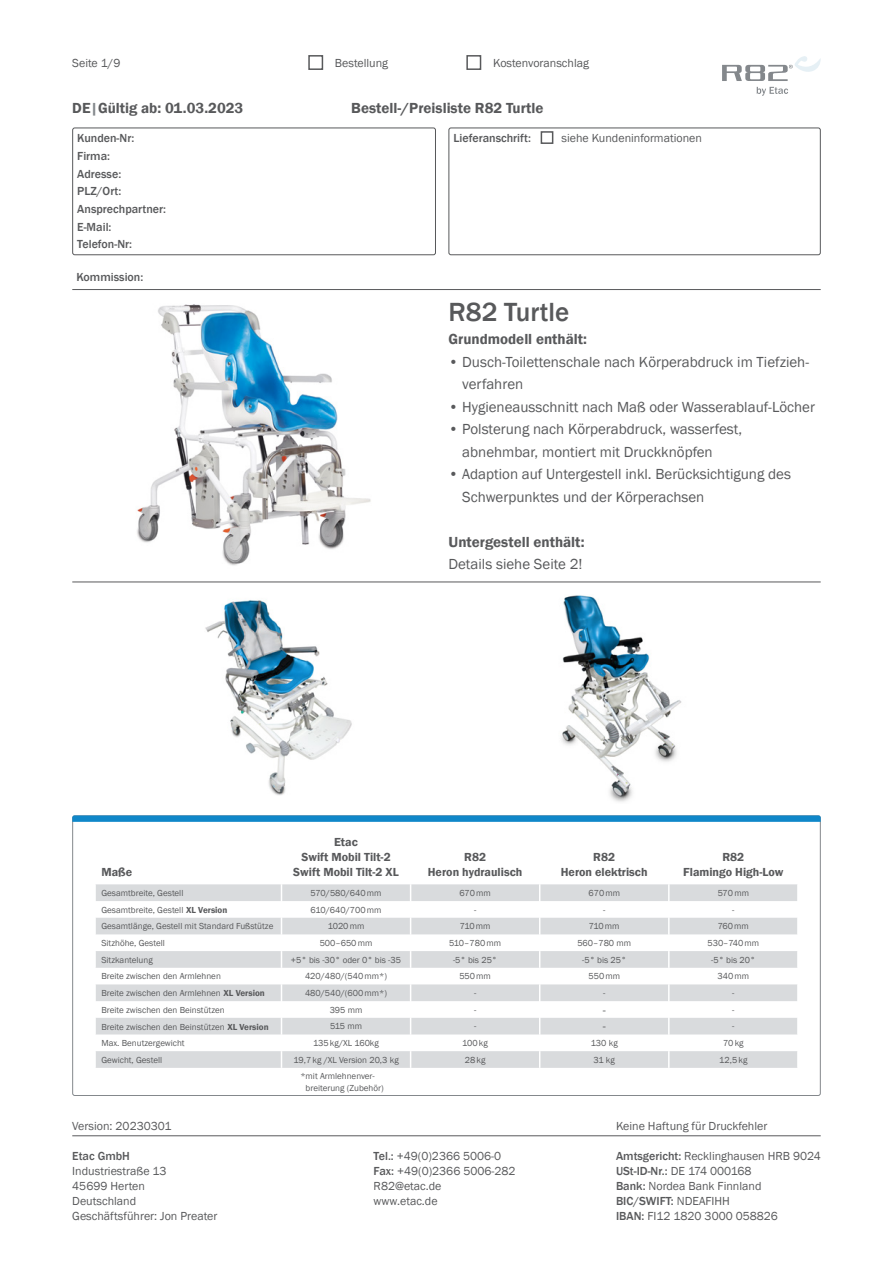
<style>
.page{position:relative;width:893px;height:1263px;background:#fff}
.page>*{position:absolute;margin:0;border:0;box-sizing:border-box;transform-origin:0 0}
.t1{font:500 27px "Franklin Gothic";color:#58595b}
.t2{font:15px/22.5px "Franklin Gothic";color:#58595b}
.t3{font:600 15px "Franklin Gothic";color:#58595b}
.t4{font:12px/15px "Franklin Gothic";color:#58595b}
.t5{font:500 12px/17.7px "Franklin Gothic";color:#58595b}
.t6{font:600 12px/15px "Franklin Gothic";color:#58595b;text-align:center}
.t7{font:9px/12px "Franklin Gothic";color:#58595b}
.s1{color:#84888c}
.s2{font-weight:600}
.s3{font-weight:500}
</style>
<div class="page">
<div style="left:72px;top:128px;width:364px;height:127px;border:1px solid #58595b;border-radius:2px"></div>
<div style="left:448px;top:128px;width:373px;height:127px;border:1px solid #58595b;border-radius:2px"></div>
<hr style="left:72px;top:289px;width:749px;height:1px;background:#58595b">
<img style="left:137px;top:304px;width:234px;height:262px">
<div style="left:308px;top:55px;width:15px;height:15px;border:2px solid #58595b"></div>
<div style="left:466px;top:55px;width:15px;height:15px;border:2px solid #58595b"></div>
<div style="left:541px;top:131px;width:12px;height:13px;border:2px solid #58595b"></div>
<svg style="left:722px;top:56px;width:99px;height:25px"></svg>
<svg style="left:757px;top:87px;width:31px;height:9px"></svg>
<img style="left:205px;top:600px;width:147px;height:195px">
<img style="left:561px;top:595px;width:121px;height:207px">
<hr style="left:72px;top:1135px;width:749px;height:1px;background:#58595b">
<hr style="left:72px;top:582px;width:749px;height:1px;background:#58595b">
<svg style="left:96px;top:884px;width:701px;height:184px;fill:#d9dbdd"></svg>
<svg style="left:281px;top:884px;width:1px;height:184px"></svg>
<svg style="left:410px;top:884px;width:1px;height:184px"></svg>
<svg style="left:539px;top:884px;width:1px;height:184px"></svg>
<svg style="left:668px;top:884px;width:2px;height:184px"></svg>
<svg style="left:72px;top:815px;width:749px;height:7px;background:#1e8cc8"></svg>
<h3 class="t4" style="left:72px;top:55px;width:50px">Seite 1/9</h3>
<h3 class="t4" style="left:335px;top:55px;width:55px">Bestellung</h3>
<h3 class="t4" style="left:493px;top:55px;width:97px">Kostenvoranschlag</h3>
<h2 class="t3" style="left:72px;top:99px;width:173px">DE<span class="s1">|</span>Gültig ab: 01.03.2023</h2>
<h2 class="t3" style="left:351px;top:99px;width:194px">Bestell-/Preisliste R82 Turtle</h2>
<h3 class="t5" style="left:77px;top:130px;width:90px">Kunden-Nr:<br>Firma:<br>Adresse:<br>PLZ/Ort:<br>Ansprechpartner:<br>E-Mail:<br>Telefon-Nr:</h3>
<h3 class="t5" style="left:453px;top:130px;width:79px">Lieferanschrift:</h3>
<h3 class="t4" style="left:561px;top:131px;width:142px">siehe Kundeninformationen</h3>
<h3 class="t5" style="left:77px;top:268px;width:68px">Kommission:</h3>
<h3 class="t6" style="left:101px;top:864px;width:32px">Maße</h3>
<h1 class="t1" style="left:448px;top:296px;width:122px">R82 Turtle</h1>
<h2 class="t3" style="left:448px;top:330px;width:140px">Grundmodell enthält:</h2>
<h2 class="t2" style="left:462px;top:351px;width:348px;text-indent:-14px">• Dusch-Toilettenschale nach Körperabdruck im Tiefzieh&shy;verfahren</h2>
<h2 class="t2" style="left:448px;top:396px;width:368px">• Hygieneausschnitt nach Maß oder Wasserablauf-Löcher</h2>
<h2 class="t2" style="left:462px;top:418px;width:281px;text-indent:-14px">• Polsterung nach Körperabdruck, wasserfest, abnehmbar, montiert mit Druckknöpfen</h2>
<h2 class="t2" style="left:462px;top:463px;width:330px;text-indent:-14px">• Adaption auf Untergestell inkl. Berücksichtigung des<br>Schwerpunktes und der Körperachsen</h2>
<h2 class="t3" style="left:448px;top:532px;width:138px">Untergestell enthält:</h2>
<h2 class="t2" style="left:448px;top:553px;width:135px">Details siehe Seite 2!</h2>
<h3 class="t6" style="left:293px;top:834px;width:107px">Etac<br>Swift Mobil Tilt-2<br>Swift Mobil Tilt-2 XL</h3>
<h3 class="t6" style="left:428px;top:849px;width:96px">R82<br>Heron hydraulisch</h3>
<h3 class="t6" style="left:561px;top:849px;width:88px">R82<br>Heron elektrisch</h3>
<h3 class="t6" style="left:683px;top:849px;width:102px">R82<br>Flamingo High-Low</h3>
<p class="t7" style="left:101px;top:887px;width:84px">Gesamtbreite, Gestell</p>
<p class="t7" style="left:310px;top:887px;width:73px">570/580/640mm</p>
<p class="t7" style="left:459px;top:887px;width:33px">670mm</p>
<p class="t7" style="left:588px;top:887px;width:33px">670mm</p>
<p class="t7" style="left:718px;top:887px;width:33px">570mm</p>
<p class="t7" style="left:101px;top:904px;width:127px">Gesamtbreite, Gestell <span class="s2">XL Version</span></p>
<p class="t7" style="left:311px;top:904px;width:72px">610/640/700mm</p>
<p class="t7" style="left:474px;top:904px;width:4px">-</p>
<p class="t7" style="left:603px;top:904px;width:4px">-</p>
<p class="t7" style="left:732px;top:904px;width:4px">-</p>
<p class="t7" style="left:101px;top:920px;width:174px">Gesamtlänge, Gestell mit Standard Fußstütze</p>
<p class="t7" style="left:328px;top:920px;width:38px">1020mm</p>
<p class="t7" style="left:460px;top:920px;width:32px">710mm</p>
<p class="t7" style="left:589px;top:920px;width:32px">710mm</p>
<p class="t7" style="left:718px;top:920px;width:32px">760mm</p>
<p class="t7" style="left:101px;top:937px;width:65px">Sitzhöhe, Gestell</p>
<p class="t7" style="left:320px;top:937px;width:54px">500–650mm</p>
<p class="t7" style="left:449px;top:937px;width:53px">510–780mm</p>
<p class="t7" style="left:577px;top:937px;width:55px">560–780 mm</p>
<p class="t7" style="left:707px;top:937px;width:53px">530–740mm</p>
<p class="t7" style="left:101px;top:954px;width:53px">Sitzkantelung</p>
<p class="t7" style="left:291px;top:954px;width:112px">+5° bis -30° oder 0° bis -35</p>
<p class="t7" style="left:453px;top:954px;width:46px">-5° bis 25°</p>
<p class="t7" style="left:582px;top:954px;width:46px">-5° bis 25°</p>
<p class="t7" style="left:711px;top:954px;width:46px">-5° bis 20°</p>
<p class="t7" style="left:101px;top:970px;width:121px">Breite zwischen den Armlehnen</p>
<p class="t7" style="left:305px;top:970px;width:83px">420/480/(540mm*)</p>
<p class="t7" style="left:459px;top:970px;width:33px">550mm</p>
<p class="t7" style="left:588px;top:970px;width:33px">550mm</p>
<p class="t7" style="left:717px;top:970px;width:33px">340mm</p>
<p class="t7" style="left:101px;top:988px;width:165px">Breite zwischen den Armlehnen <span class="s2">XL Version</span></p>
<p class="t7" style="left:305px;top:987px;width:83px">480/540/(600mm*)</p>
<p class="t7" style="left:474px;top:987px;width:4px">-</p>
<p class="t7" style="left:603px;top:987px;width:4px">-</p>
<p class="t7" style="left:732px;top:987px;width:4px">-</p>
<p class="t7" style="left:101px;top:1004px;width:125px">Breite zwischen den Beinstützen</p>
<p class="t7" style="left:330px;top:1004px;width:34px">395 mm</p>
<p class="t7" style="left:474px;top:1004px;width:4px">-</p>
<h3 class="t4" style="left:603px;top:1002px;width:4px">-</h3>
<p class="t7" style="left:732px;top:1004px;width:4px">-</p>
<p class="t7" style="left:101px;top:1021px;width:169px">Breite zwischen den Beinstützen <span class="s2">XL Version</span></p>
<p class="t7" style="left:330px;top:1020px;width:34px">515 mm</p>
<p class="t7" style="left:474px;top:1020px;width:4px">-</p>
<h3 class="t4" style="left:603px;top:1019px;width:4px">-</h3>
<p class="t7" style="left:732px;top:1020px;width:4px">-</p>
<p class="t7" style="left:101px;top:1037px;width:85px">Max. Benutzergewicht</p>
<p class="t7" style="left:313px;top:1037px;width:67px">135kg/XL 160kg</p>
<p class="t7" style="left:462px;top:1037px;width:27px">100kg</p>
<p class="t7" style="left:591px;top:1037px;width:29px">130 kg</p>
<p class="t7" style="left:723px;top:1037px;width:22px">70kg</p>
<p class="t7" style="left:101px;top:1054px;width:62px">Gewicht, Gestell</p>
<p class="t7" style="left:293px;top:1054px;width:107px">19,7kg /XL Version 20,3 kg</p>
<p class="t7" style="left:465px;top:1054px;width:22px">28kg</p>
<p class="t7" style="left:594px;top:1054px;width:23px">31 kg</p>
<p class="t7" style="left:719px;top:1054px;width:30px">12,5kg</p>
<p class="t7" style="left:306px;top:1070px;width:80px;text-indent:-5px">*mit Armlehnenver&shy;breiterung (Zubehör)</p>
<h3 class="t4" style="left:72px;top:1118px;width:101px">Version: 20230301</h3>
<h3 class="t5" style="left:72px;top:1148px;width:59px">Etac GmbH</h3>
<h3 class="t4" style="left:72px;top:1164px;width:147px">Industriestraße 13<br>45699 Herten<br>Deutschland<br>Geschäftsführer: Jon Preater</h3>
<h3 class="t4" style="left:616px;top:1118px;width:153px">Keine Haftung für Druckfehler</h3>
<h3 class="t4" style="left:374px;top:1149px;width:143px"><span class="s3">Tel.:</span> +49(0)2366 5006-0<br><span class="s3">Fax:</span> +49(0)2366 5006-282<br>R82@etac.de<br>www.etac.de</h3>
<h3 class="t4" style="left:616px;top:1149px;width:206px"><span class="s3">Amtsgericht:</span> Recklinghausen HRB 9024<br><span class="s3">USt-ID-Nr.:</span> DE 174 000168<br><span class="s3">Bank:</span> Nordea Bank Finnland<br><span class="s3">BIC/SWIFT:</span> NDEAFIHH<br><span class="s3">IBAN:</span> FI12 1820 3000 058826</h3>
</div>
